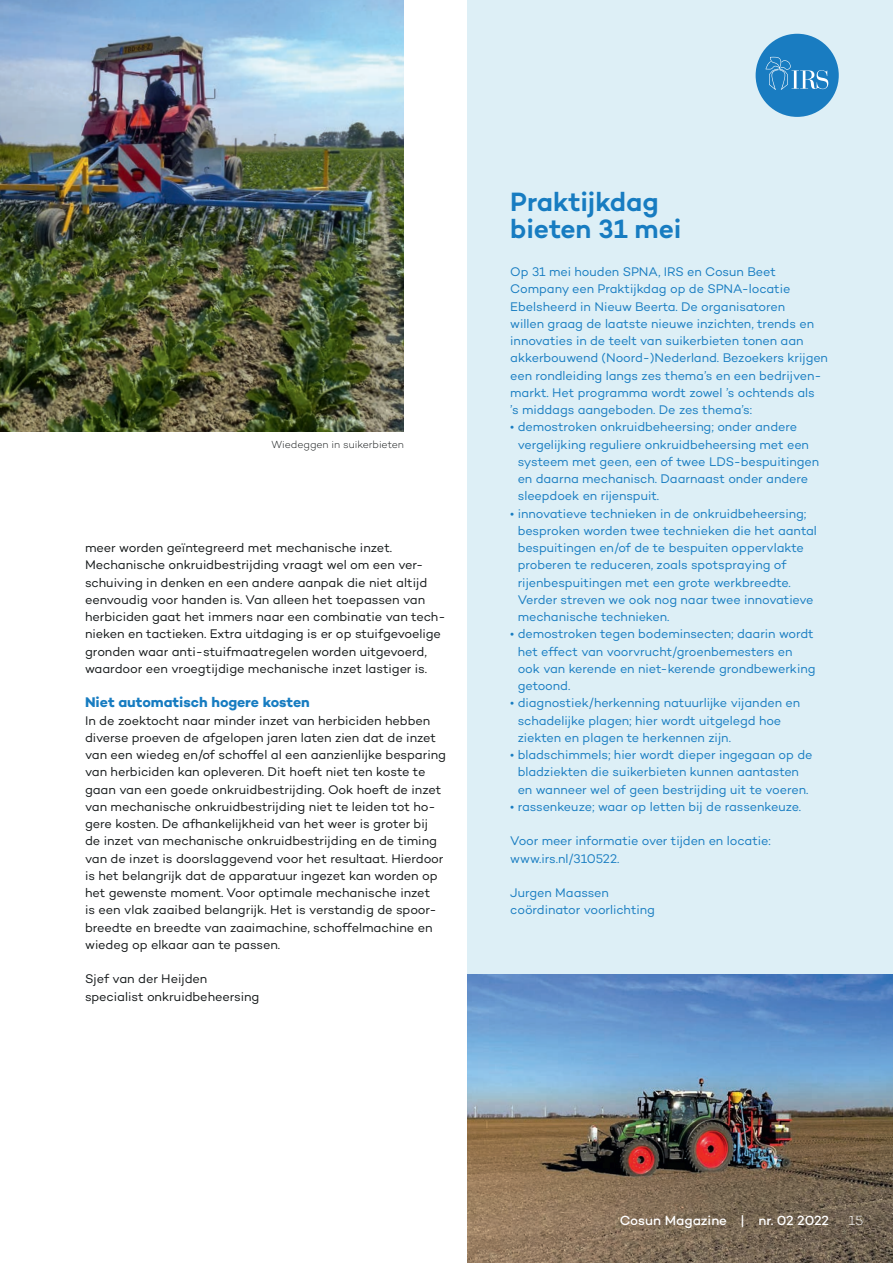
<style>
.page{position:relative;width:893px;height:1263px;background:#fff}
.page>*{position:absolute;margin:0;border:0;box-sizing:border-box;transform-origin:0 0}
.t1{font:600 27px/27px "Campton";letter-spacing:-.005em;color:#177cc1}
.t2{font:700 14.25px "Campton";letter-spacing:-.005em;color:#177cc1}
.t3{font:500 13.5px "Campton";color:#fff}
.t4{font:300 13.5px "Campton";color:#fff}
.t5{font:12.75px/17.2px "Campton";letter-spacing:-.005em;color:#177cc1}
.t6{font:12.75px/17.2px "Campton";letter-spacing:-.005em;color:#121617}
.t7{font:300 10.5px "Campton";letter-spacing:-.01em;color:#121617}
</style>
<div class="page">
<div style="left:468px;top:0;width:425px;height:1263px;background:#ddeff6"></div>
<img style="left:468px;top:974px;width:425px;height:289px">
<img style="left:0;top:0;width:404px;height:431px">
<div style="left:756px;top:34px;width:83px;height:83px;background:#197cc1;border-radius:50%"></div>
<svg style="left:765px;top:57px;width:63px;height:33px"></svg>
<p class="t7" style="left:271px;top:438px;width:134px">Wiedeggen in suikerbieten</p>
<p class="t6" style="left:85px;top:539px;width:362px">meer worden geïntegreerd met mechanische inzet.<br>Mechanische onkruidbestrijding vraagt wel om een ver&shy;schuiving in denken en een andere aanpak die niet altijd eenvoudig voor handen is. Van alleen het toepassen van herbiciden gaat het immers naar een combinatie van tech&shy;nieken en tactieken. Extra uitdaging is er op stuifgevoelige gronden waar anti-stuifmaatregelen worden uitgevoerd, waardoor een vroegtijdige mechanische inzet lastiger is.</p>
<p class="t2" style="left:85px;top:693px;width:226px">Niet automatisch hogere kosten</p>
<p class="t6" style="left:85px;top:711px;width:363px">In de zoektocht naar minder inzet van herbiciden hebben diverse proeven de afgelopen jaren laten zien dat de inzet van een wiedeg en/of schoffel al een aanzienlijke besparing van herbiciden kan opleveren. Dit hoeft niet ten koste te gaan van een goede onkruidbestrijding. Ook hoeft de inzet van mechanische onkruidbestrijding niet te leiden tot ho&shy;gere kosten. De afhankelijkheid van het weer is groter bij de inzet van mechanische onkruidbestrijding en de timing van de inzet is doorslaggevend voor het resultaat. Hierdoor is het belangrijk dat de apparatuur ingezet kan worden op het gewenste moment. Voor optimale mechanische inzet<br>is een vlak zaaibed belangrijk. Het is verstandig de spoor&shy;breedte en breedte van zaaimachine, schoffelmachine en wiedeg op elkaar aan te passen.</p>
<p class="t6" style="left:85px;top:970px;width:176px">Sjef van der Heijden specialist onkruidbeheersing</p>
<h1 class="t1" style="left:510px;top:188px;width:173px">Praktijkdag bieten 31 mei</h1>
<p class="t5" style="left:510px;top:263px;width:319px">Op 31 mei houden SPNA, IRS en Cosun Beet Company een Praktijkdag op de SPNA-locatie Ebelsheerd in Nieuw Beerta. De organisatoren<br>willen graag de laatste nieuwe inzichten, trends en innovaties in de teelt van suikerbieten tonen aan akkerbouwend (Noord-)Nederland. Bezoekers krijgen een rondleiding langs zes thema’s en een bedrijven&shy;markt. Het programma wordt zowel ’s ochtends als<br>’s middags aangeboden. De zes thema’s:</p>
<p class="t5" style="left:518px;top:418px;width:303px;text-indent:-7px">• demostroken onkruidbeheersing; onder andere vergelijking reguliere onkruidbeheersing met een systeem met geen, een of twee LDS-bespuitingen en daarna mechanisch. Daarnaast onder andere sleepdoek en rijenspuit.</p>
<p class="t5" style="left:518px;top:504px;width:301px;text-indent:-7px">• innovatieve technieken in de onkruidbeheersing; besproken worden twee technieken die het aantal bespuitingen en/of de te bespuiten oppervlakte proberen te reduceren, zoals spotspraying of rijenbespuitingen met een grote werkbreedte.<br>Verder streven we ook nog naar twee innovatieve mechanische technieken.</p>
<p class="t5" style="left:518px;top:625px;width:299px;text-indent:-7px">• demostroken tegen bodeminsecten; daarin wordt het effect van voorvrucht/groenbemesters en ook van kerende en niet-kerende grondbewerking getoond.</p>
<p class="t5" style="left:518px;top:694px;width:284px;text-indent:-7px">• diagnostiek/herkenning natuurlijke vijanden en schadelijke plagen; hier wordt uitgelegd hoe ziekten en plagen te herkennen zijn.</p>
<p class="t5" style="left:510px;top:746px;width:304px;text-align:center">• bladschimmels; hier wordt dieper ingegaan op de bladziekten die suikerbieten kunnen aantasten<br>en wanneer wel of geen bestrijding uit te voeren.</p>
<p class="t5" style="left:510px;top:798px;width:292px">• rassenkeuze; waar op letten bij de rassenkeuze.</p>
<p class="t5" style="left:510px;top:832px;width:262px">Voor meer informatie over tijden en locatie: www.irs.nl/310522.</p>
<p class="t5" style="left:510px;top:884px;width:146px">Jurgen Maassen coördinator voorlichting</p>
<p class="t3" style="left:620px;top:1212px;width:211px">Cosun Magazine | nr. 02 2022</p>
<p class="t4" style="left:849px;top:1212px;width:16px">15</p>
</div>
